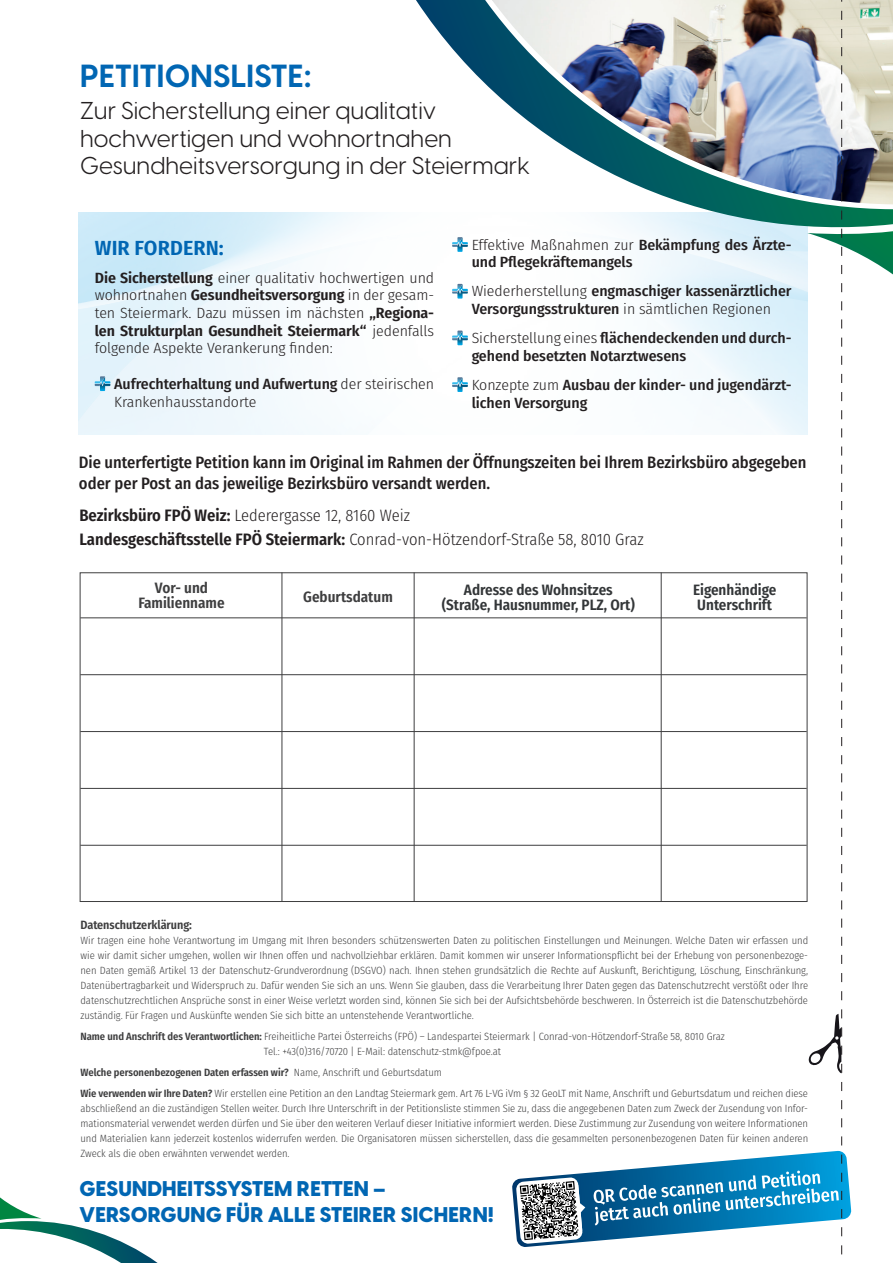
<style>
.page{position:relative;width:893px;height:1263px;background:#fff}
.page>*{position:absolute;margin:0;border:0;box-sizing:border-box;transform-origin:0 0}
.t1{font:700 31.5px "Visby CF";letter-spacing:.01em;color:#0166b3}
.t2{font:24px/27.9px "Visby CF";color:#231f20}
.t3{font:800 21px/25.2px "Visby CF";letter-spacing:.01em;color:#0166b3}
.t4{font:600 20.4px "Fira Sans Condensed";letter-spacing:.005em;color:#0166b3;scale:1.07 1}
.t5{font:500 16.5px/21px "Fira Sans Condensed";color:#231f20}
.t6{font:300 16.5px/24px "Fira Sans Condensed";color:#231f20}
.t7{font:600 15px/15px "Fira Sans Condensed";color:#333638;text-align:center}
.t8{font:600 15px/15px "Fira Sans Condensed";color:#3e3e3f;text-align:center}
.t9{font:300 14.7px/17.7px "Fira Sans Condensed";letter-spacing:-.005em;color:#231f20;text-align:justify;scale:1.07 1}
.t10{font:500 14.7px/17.7px "Fira Sans Condensed";letter-spacing:-.005em;color:#231f20;scale:1.07 1}
.t11{font:600 12px "Fira Sans Condensed";letter-spacing:-.005em;color:#3e3e3f}
.t12{font:300 10.5px/15px "Fira Sans Condensed";letter-spacing:-.005em;color:#3e3e3f;text-align:justify}
.s1{font-weight:600}
.s2{font-weight:500}
.s3{font-weight:300}
</style>
<div class="page">
<hr style="left:282px;top:572px;width:1px;height:330px;background:#3e3e3f">
<hr style="left:414px;top:572px;width:1px;height:330px;background:#3e3e3f">
<hr style="left:80px;top:617px;width:727px;height:1px;background:#3e3e3f">
<hr style="left:80px;top:731px;width:727px;height:1px;background:#3e3e3f">
<hr style="left:80px;top:674px;width:727px;height:1px;background:#3e3e3f">
<hr style="left:80px;top:845px;width:727px;height:1px;background:#3e3e3f">
<hr style="left:80px;top:788px;width:727px;height:1px;background:#3e3e3f">
<svg style="left:0;top:1197px;width:158px;height:66px"></svg>
<svg style="left:95px;top:376px;width:15px;height:15px"></svg>
<svg style="left:452px;top:245px;width:16px;height:7px"></svg>
<svg style="left:452px;top:284px;width:16px;height:15px"></svg>
<svg style="left:452px;top:331px;width:16px;height:14px"></svg>
<svg style="left:452px;top:377px;width:16px;height:15px"></svg>
<svg style="left:416px;top:0;width:96px;height:245px"></svg>
<svg style="left:512px;top:0;width:381px;height:1255px"></svg>
<h1 class="t1" style="left:80px;top:56px;width:233px">PETITIONSLISTE:</h1>
<h2 class="t2" style="left:80px;top:96px;width:452px">Zur Sicherstellung einer qualitativ hochwertigen und wohnortnahen<br>Gesundheitsversorgung in der Steiermark</h2>
<h3 class="t4" style="left:95px;top:231px;width:122px">WIR FORDERN:</h3>
<p class="t9" style="left:95px;top:269px;width:319px"><span class="s1">Die Sicherstellung</span> einer qualitativ hochwertigen und wohnortnahen <span class="s1">Gesundheitsversorgung</span> in der gesam&shy;ten Steiermark. Dazu müssen im nächsten <span class="s1">„Regiona&shy;len Strukturplan Gesundheit Steiermark“</span> jedenfalls folgende Aspekte Verankerung finden:</p>
<h3 class="t9" style="left:114px;top:375px;width:300px"><span class="s2">Aufrechterhaltung und Aufwertung</span> der steirischen<br>Krankenhausstandorte</h3>
<h3 class="t10" style="left:472px;top:235px;width:301px"><span class="s3">Effektive Maßnahmen zur</span> Bekämpfung des Ärzte&shy;und Pflegekräftemangels</h3>
<h3 class="t10" style="left:472px;top:282px;width:301px"><span class="s3">Wiederherstellung</span> engmaschiger kassenärztlicher<br>Versorgungsstrukturen <span class="s3">in sämtlichen Regionen</span></h3>
<h3 class="t10" style="left:472px;top:328px;width:301px"><span class="s3">Sicherstellung eines</span> flächendeckenden und durch&shy;gehend besetzten Notarztwesens</h3>
<h3 class="t10" style="left:472px;top:375px;width:301px"><span class="s3">Konzepte zum</span> Ausbau der kinder- und jugendärzt&shy;lichen Versorgung</h3>
<h3 class="t5" style="left:79px;top:451px;width:729px">Die unterfertigte Petition kann im Original im Rahmen der Öffnungszeiten bei Ihrem Bezirksbüro abgegeben oder per Post an das jeweilige Bezirksbüro versandt werden.</h3>
<h3 class="t6" style="left:79px;top:503px;width:566px"><span class="s1">Bezirksbüro FPÖ Weiz:</span> Lederergasse 12, 8160 Weiz<br><span class="s1">Landesgeschäftsstelle FPÖ Steiermark:</span> Conrad-von-Hötzendorf-Straße 58, 8010 Graz</h3>
<h3 class="t8" style="left:138px;top:579px;width:88px">Vor- und<br>Familienname</h3>
<h3 class="t7" style="left:442px;top:581px;width:195px">Adresse des Wohnsitzes (Straße, Hausnummer, PLZ, Ort)</h3>
<h3 class="t8" style="left:303px;top:589px;width:91px">Geburtsdatum</h3>
<h3 class="t7" style="left:693px;top:581px;width:85px;text-align:left">Eigenhändige<br>Unterschrift</h3>
<p class="t11" style="left:80px;top:915px;width:113px">Datenschutzerklärung:</p>
<p class="t12" style="left:80px;top:933px;width:729px">Wir tragen eine hohe Verantwortung im Umgang mit Ihren besonders schützenswerten Daten zu politischen Einstellungen und Meinungen. Welche Daten wir erfassen und wie wir damit sicher umgehen, wollen wir Ihnen offen und nachvollziehbar erklären. Damit kommen wir unserer Informationspflicht bei der Erhebung von personenbezoge&shy;nen Daten gemäß Artikel 13 der Datenschutz-Grundverordnung (DSGVO) nach. Ihnen stehen grundsätzlich die Rechte auf Auskunft, Berichtigung, Löschung, Einschränkung, Datenübertragbarkeit und Widerspruch zu. Dafür wenden Sie sich an uns. Wenn Sie glauben, dass die Verarbeitung Ihrer Daten gegen das Datenschutzrecht verstößt oder Ihre datenschutzrechtlichen Ansprüche sonst in einer Weise verletzt worden sind, können Sie sich bei der Aufsichtsbehörde beschweren. In Österreich ist die Datenschutzbehörde zuständig. Für Fragen und Auskünfte wenden Sie sich bitte an untenstehende Verantwortliche.</p>
<p class="t12" style="left:264px;top:1029px;width:462px;text-indent:-183px"><span class="s1">Name und Anschrift des Verantwortlichen:</span> Freiheitliche Partei Österreichs (FPÖ) – Landespartei Steiermark | Conrad-von-Hötzendorf-Straße 58, 8010 Graz<br>Tel.: +43(0)316/70720 | E-Mail: datenschutz-stmk@fpoe.at</p>
<p class="t12" style="left:80px;top:1062px;width:729px;line-height:21px"><span class="s1">Welche personenbezogenen Daten erfassen wir?</span> Name, Anschrift und Geburtsdatum<br><span class="s1">Wie verwenden wir Ihre Daten?</span> Wir erstellen eine Petition an den Landtag Steiermark gem. Art 76 L-VG iVm § 32 GeoLT mit Name, Anschrift und Geburtsdatum und reichen diese</p>
<p class="t12" style="left:80px;top:1101px;width:729px">abschließend an die zuständigen Stellen weiter. Durch Ihre Unterschrift in der Petitionsliste stimmen Sie zu, dass die angegebenen Daten zum Zweck der Zusendung von Infor&shy;mationsmaterial verwendet werden dürfen und Sie über den weiteren Verlauf dieser Initiative informiert werden. Diese Zustimmung zur Zusendung von weitere Informationen und Materialien kann jederzeit kostenlos widerrufen werden. Die Organisatoren müssen sicherstellen, dass die gesammelten personenbezogenen Daten für keinen anderen Zweck als die oben erwähnten verwendet werden.</p>
<h3 class="t3" style="left:80px;top:1176px;width:416px">GESUNDHEITSSYSTEM RETTEN –<br>VERSORGUNG FÜR ALLE STEIRER SICHERN!</h3>
</div>
